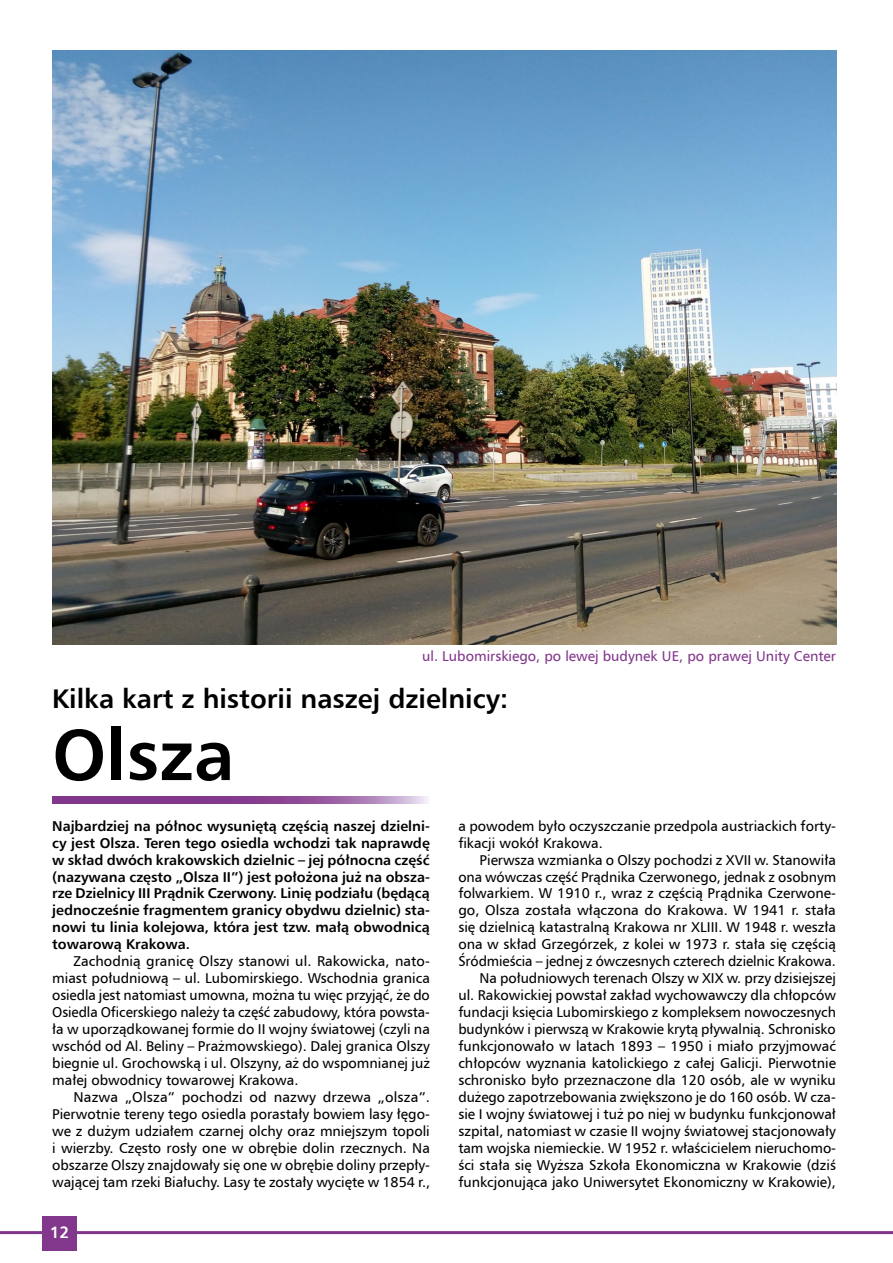
<style>
.page{position:relative;width:893px;height:1263px;background:#fff}
.page>*{position:absolute;margin:0;border:0;box-sizing:border-box;transform-origin:0 0}
.t1{font:700 72px "Humnst 777 EU";color:#000}
.t2{font:700 27px "Humnst 777 EU";color:#000}
.t3{font:700 16.5px "Humnst 777 EU";color:#fff}
.t4{font:14.25px/17px "Humnst 777 EU";color:#000;text-align:justify}
.t5{font:700 14.25px/17px "Humnst 777 EU";color:#000;text-align:justify}
.t6{font:14.25px "Humnst 777 EU";color:#82368c}
</style>
<div class="page">
<hr style="left:0;top:1231px;width:893px;height:3px;background:#82368c">
<div style="left:43px;top:1216px;width:34px;height:34px;background:#82368c"></div>
<svg style="left:52px;top:797px;width:377px;height:7px;background:#94559e"></svg>
<img style="left:52px;top:51px;width:784px;height:593px">
<p class="t6" style="left:422px;top:647px;width:415px">ul. Lubomirskiego, po lewej budynek UE, po prawej Unity Center</p>
<h2 class="t2" style="left:52px;top:682px;width:458px">Kilka kart z historii naszej dzielnicy:</h2>
<h1 class="t1" style="left:52px;top:709px;width:184px">Olsza</h1>
<p class="t5" style="left:52px;top:817px;width:379px">Najbardziej na północ wysuniętą częścią naszej dzielni&shy;cy jest Olsza. Teren tego osiedla wchodzi tak naprawdę w skład dwóch krakowskich dzielnic – jej północna część (nazywana często „Olsza II”) jest położona już na obsza&shy;rze Dzielnicy III Prądnik Czerwony. Linię podziału (będącą jednocześnie fragmentem granicy obydwu dzielnic) sta&shy;nowi tu linia kolejowa, która jest tzw. małą obwodnicą towarową Krakowa.</p>
<p class="t4" style="left:52px;top:952px;width:379px;text-indent:21px">Zachodnią granicę Olszy stanowi ul. Rakowicka, nato&shy;miast południową – ul. Lubomirskiego. Wschodnia granica osiedla jest natomiast umowna, można tu więc przyjąć, że do Osiedla Oficerskiego należy ta część zabudowy, która powsta&shy;ła w uporządkowanej formie do II wojny światowej (czyli na wschód od Al. Beliny – Prażmowskiego). Dalej granica Olszy biegnie ul. Grochowską i ul. Olszyny, aż do wspomnianej już małej obwodnicy towarowej Krakowa.</p>
<p class="t4" style="left:52px;top:1088px;width:379px;text-indent:21px">Nazwa „Olsza” pochodzi od nazwy drzewa „olsza”.<br>Pierwotnie tereny tego osiedla porastały bowiem lasy łęgo&shy;we z dużym udziałem czarnej olchy oraz mniejszym topoli i wierzby. Często rosły one w obrębie dolin rzecznych. Na obszarze Olszy znajdowały się one w obrębie doliny przepły&shy;wającej tam rzeki Białuchy. Lasy te zostały wycięte w 1854 r.,</p>
<p class="t4" style="left:458px;top:817px;width:379px">a powodem było oczyszczanie przedpola austriackich forty&shy;fikacji wokół Krakowa.</p>
<p class="t4" style="left:458px;top:851px;width:379px;text-align:right">Pierwsza wzmianka o Olszy pochodzi z XVII w. Stanowiła ona wówczas część Prądnika Czerwonego, jednak z osobnym folwarkiem. W 1910 r., wraz z częścią Prądnika Czerwone&shy;go, Olsza została włączona do Krakowa. W 1941 r. stała się dzielnicą katastralną Krakowa nr XLIII. W 1948 r. weszła ona w skład Grzegórzek, z kolei w 1973 r. stała się częścią Śródmieścia – jednej z ówczesnych czterech dzielnic Krakowa.<br>Na południowych terenach Olszy w XIX w. przy dzisiejszej<br>ul. Rakowickiej powstał zakład wychowawczy dla chłopców fundacji księcia Lubomirskiego z kompleksem nowoczesnych budynków i pierwszą w Krakowie krytą pływalnią. Schronisko funkcjonowało w latach 1893 – 1950 i miało przyjmować chłopców wyznania katolickiego z całej Galicji. Pierwotnie schronisko było przeznaczone dla 120 osób, ale w wyniku dużego zapotrzebowania zwiększono je do 160 osób. W cza&shy;sie I wojny światowej i tuż po niej w budynku funkcjonował szpital, natomiast w czasie II wojny światowej stacjonowały tam wojska niemieckie. W 1952 r. właścicielem nieruchomo&shy;ści stała się Wyższa Szkoła Ekonomiczna w Krakowie (dziś funkcjonująca jako Uniwersytet Ekonomiczny w Krakowie),</p>
<p class="t3" style="left:50px;top:1222px;width:21px">12</p>
</div>
